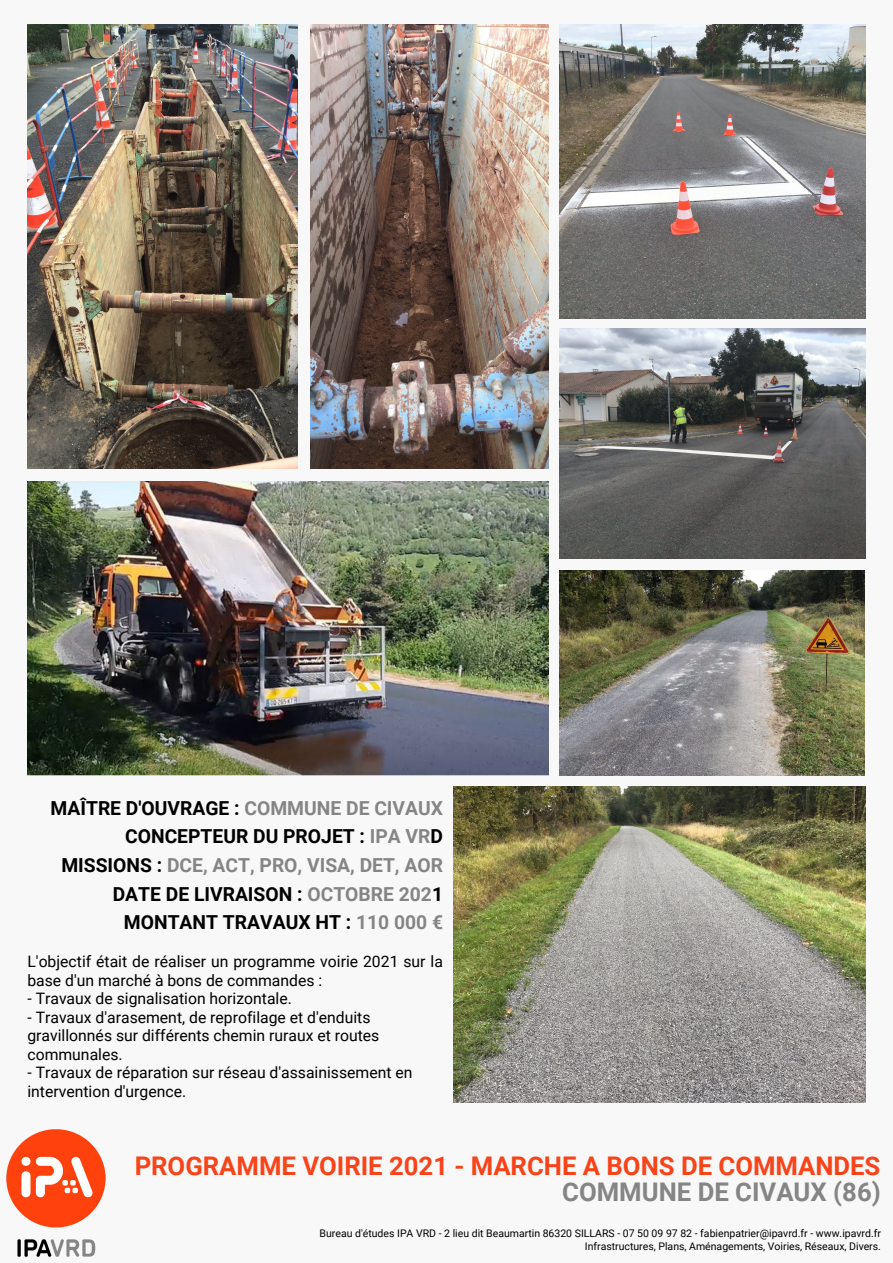
<style>
.page{position:relative;width:893px;height:1263px;background:#f8f8f8}
.page>*{position:absolute;margin:0;border:0;box-sizing:border-box;transform-origin:0 0}
.t1{font:700 25.72px "Roboto";color:#f94319}
.t2{font:700 25.72px "Roboto";color:#858585}
.t3{font:700 19.27px/28.7px "Roboto";color:#000;text-align:right}
.t4{font:15.75px/18.6px "Roboto";color:#000}
.t5{font:10.5px/13px "Roboto";color:#000;text-align:right}
.s1{color:#858585}
</style>
<div class="page">
<img style="left:27px;top:481px;width:521px;height:294px">
<img style="left:560px;top:24px;width:305px;height:294px">
<img style="left:27px;top:24px;width:270px;height:445px">
<img style="left:311px;top:24px;width:237px;height:445px">
<img style="left:453px;top:786px;width:413px;height:317px">
<img style="left:560px;top:329px;width:305px;height:230px">
<img style="left:560px;top:570px;width:305px;height:206px">
<img style="left:6px;top:1129px;width:100px;height:128px">
<p class="t3" style="left:51px;top:794px;width:394px">MAÎTRE D'OUVRAGE : <span class="s1">COMMUNE DE CIVAUX </span>CONCEPTEUR DU PROJET : <span class="s1">IPA VR</span>D MISSIONS : <span class="s1">DCE, ACT, PRO, VISA, DET, AOR </span>DATE DE LIVRAISON : <span class="s1">OCTOBRE 202</span>1<br>MONTANT TRAVAUX HT : <span class="s1">110 000 €</span></p>
<p class="t4" style="left:27px;top:952px;width:417px">L'objectif était de réaliser un programme voirie 2021 sur la base d'un marché à bons de commandes :</p>
<p class="t4" style="left:27px;top:989px;width:266px">- Travaux de signalisation horizontale.</p>
<p class="t4" style="left:27px;top:1008px;width:353px">- Travaux d'arasement, de reprofilage et d'enduits gravillonnés sur différents chemin ruraux et routes communales.</p>
<p class="t4" style="left:27px;top:1064px;width:386px">- Travaux de réparation sur réseau d'assainissement en intervention d'urgence.</p>
<h1 class="t1" style="left:135px;top:1151px;width:747px">PROGRAMME VOIRIE 2021 - MARCHE A BONS DE COMMANDES</h1>
<h1 class="t2" style="left:562px;top:1177px;width:320px">COMMUNE DE CIVAUX (86)</h1>
<p class="t5" style="left:319px;top:1226px;width:563px">Bureau d'études IPA VRD - 2 lieu dit Beaumartin 86320 SILLARS - 07 50 09 97 82 - fabienpatrier@ipavrd.fr - www.ipavrd.fr<br>Infrastructures, Plans, Aménagements, Voiries, Réseaux, Divers.</p>
</div>
